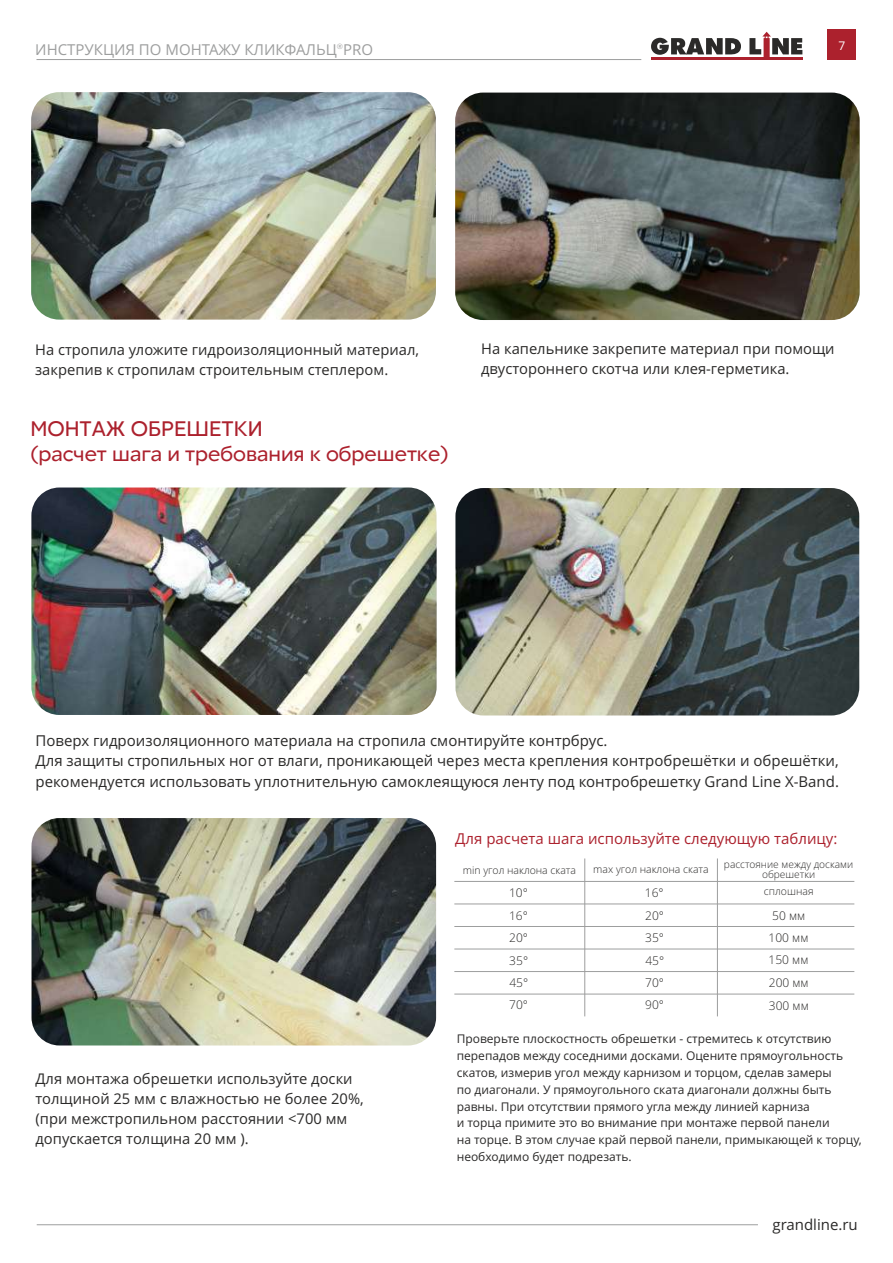
<style>
.page{position:relative;width:893px;height:1263px;background:#fff}
.page>*{position:absolute;margin:0;border:0;box-sizing:border-box;transform-origin:0 0}
.t1{font:21px/24.6px "Red Ring";color:#ac212d}
.t2{font:15px/20.4px "Open Sans";color:#2b2a29}
.t3{font:15px "Open Sans";color:#ac212d}
.t4{font:15px "Open Sans";color:#9d9e9e}
.t5{font:14.7px/20.1px "Open Sans";color:#2b2a29}
.t6{font:12px/16.8px "Open Sans";color:#2b2a29}
.t7{font:300 12px "Open Sans";color:#2b2a29}
.t8{font:12px "Open Sans";color:#fefefe}
.t9{font:300 10.5px "Open Sans";color:#2b2a29}
.t10{font:300 10.2px/9.8px "Open Sans";color:#2b2a29;text-align:center}
.t11{font:7.5px "Red Ring";color:#9d9e9e}
</style>
<div class="page">
<img style="left:31px;top:92px;width:405px;height:228px;border-radius:28px">
<img style="left:455px;top:93px;width:405px;height:227px;border-radius:28px">
<img style="left:31px;top:487px;width:406px;height:228px;border-radius:28px">
<img style="left:455px;top:488px;width:404px;height:227px;border-radius:28px">
<img style="left:32px;top:818px;width:404px;height:227px;border-radius:28px">
<hr style="left:584px;top:858px;width:1px;height:158px;background:#9d9e9e">
<hr style="left:717px;top:858px;width:1px;height:158px;background:#9d9e9e">
<hr style="left:454px;top:994px;width:400px;height:1px;background:#9d9e9e">
<hr style="left:454px;top:971px;width:400px;height:1px;background:#9d9e9e">
<hr style="left:454px;top:948px;width:400px;height:1px;background:#9d9e9e">
<hr style="left:454px;top:926px;width:400px;height:1px;background:#9d9e9e">
<hr style="left:454px;top:903px;width:400px;height:1px;background:#9d9e9e">
<hr style="left:454px;top:881px;width:400px;height:1px;background:#9d9e9e">
<hr style="left:37px;top:1224px;width:721px;height:1px;background:#9d9e9e">
<hr style="left:651px;top:57px;width:151px;height:3px;background:#ac212d">
<svg style="left:749px;top:32px;width:53px;height:25px"></svg>
<svg style="left:651px;top:38px;width:90px;height:17px"></svg>
<hr style="left:37px;top:59px;width:604px;height:1px;background:#9d9e9e">
<div style="left:828px;top:29px;width:28px;height:31px;background:#ac212d"></div>
<p class="t11" style="left:337px;top:44px;width:8px">®</p>
<p class="t8" style="left:839px;top:41px;width:8px">7</p>
<p class="t4" style="left:35px;top:43px;width:339px">ИНСТРУКЦИЯ ПО МОНТАЖУ КЛИКФАЛЬЦ PRO</p>
<p class="t5" style="left:35px;top:341px;width:385px">На стропила уложите гидроизоляционный материал, закрепив к стропилам строительным степлером.</p>
<h1 class="t1" style="left:30px;top:418px;width:420px">МОНТАЖ ОБРЕШЕТКИ<br>(расчет шага и требования к обрешетке)</h1>
<p class="t5" style="left:481px;top:340px;width:355px">На капельнике закрепите материал при помощи двустороннего скотча или клея-герметика.</p>
<p class="t2" style="left:36px;top:732px;width:805px">Поверх гидроизоляционного материала на стропила смонтируйте контрбрус.<br>Для защиты стропильных ног от влаги, проникающей через места крепления контробрешётки и обрешётки, рекомендуется использовать уплотнительную самоклеящуюся ленту под контробрешетку Grand Line X-Band.</p>
<p class="t3" style="left:455px;top:833px;width:384px">Для расчета шага используйте следующую таблицу:</p>
<p class="t9" style="left:463px;top:866px;width:115px">min угол наклона ската</p>
<p class="t9" style="left:593px;top:865px;width:117px">max угол наклона ската</p>
<p class="t10" style="left:724px;top:860px;width:131px">расстояние между досками обрешетки</p>
<p class="t7" style="left:509px;top:888px;width:20px">10°</p>
<p class="t7" style="left:645px;top:888px;width:20px">16°</p>
<p class="t9" style="left:764px;top:887px;width:51px">сплошная</p>
<p class="t7" style="left:509px;top:911px;width:20px">16°</p>
<p class="t7" style="left:645px;top:911px;width:20px">20°</p>
<p class="t7" style="left:772px;top:910px;width:35px">50 мм</p>
<p class="t7" style="left:509px;top:933px;width:20px">20°</p>
<p class="t7" style="left:645px;top:933px;width:20px">35°</p>
<p class="t7" style="left:769px;top:933px;width:41px">100 мм</p>
<p class="t7" style="left:509px;top:955px;width:20px">35°</p>
<p class="t7" style="left:769px;top:978px;width:41px">200 мм</p>
<p class="t7" style="left:769px;top:955px;width:41px">150 мм</p>
<p class="t7" style="left:645px;top:955px;width:20px">45°</p>
<p class="t7" style="left:645px;top:978px;width:20px">70°</p>
<p class="t7" style="left:509px;top:978px;width:20px">45°</p>
<p class="t5" style="left:36px;top:1070px;width:330px">Для монтажа обрешетки используйте доски толщиной 25 мм с влажностью не более 20%, (при межстропильном расстоянии &lt;700 мм допускается толщина 20 мм ).</p>
<p class="t7" style="left:509px;top:1000px;width:20px">70°</p>
<p class="t7" style="left:645px;top:1000px;width:20px">90°</p>
<p class="t7" style="left:769px;top:1000px;width:41px">300 мм</p>
<p class="t6" style="left:457px;top:1032px;width:407px">Проверьте плоскостность обрешетки - стремитесь к отсутствию перепадов между соседними досками. Оцените прямоугольность скатов, измерив угол между карнизом и торцом, сделав замеры<br>по диагонали. У прямоугольного ската диагонали должны быть равны. При отсутствии прямого угла между линией карниза<br>и торца примите это во внимание при монтаже первой панели<br>на торце. В этом случае край первой панели, примыкающей к торцу, необходимо будет подрезать.</p>
<p class="t2" style="left:772px;top:1216px;width:87px">grandline.ru</p>
</div>
